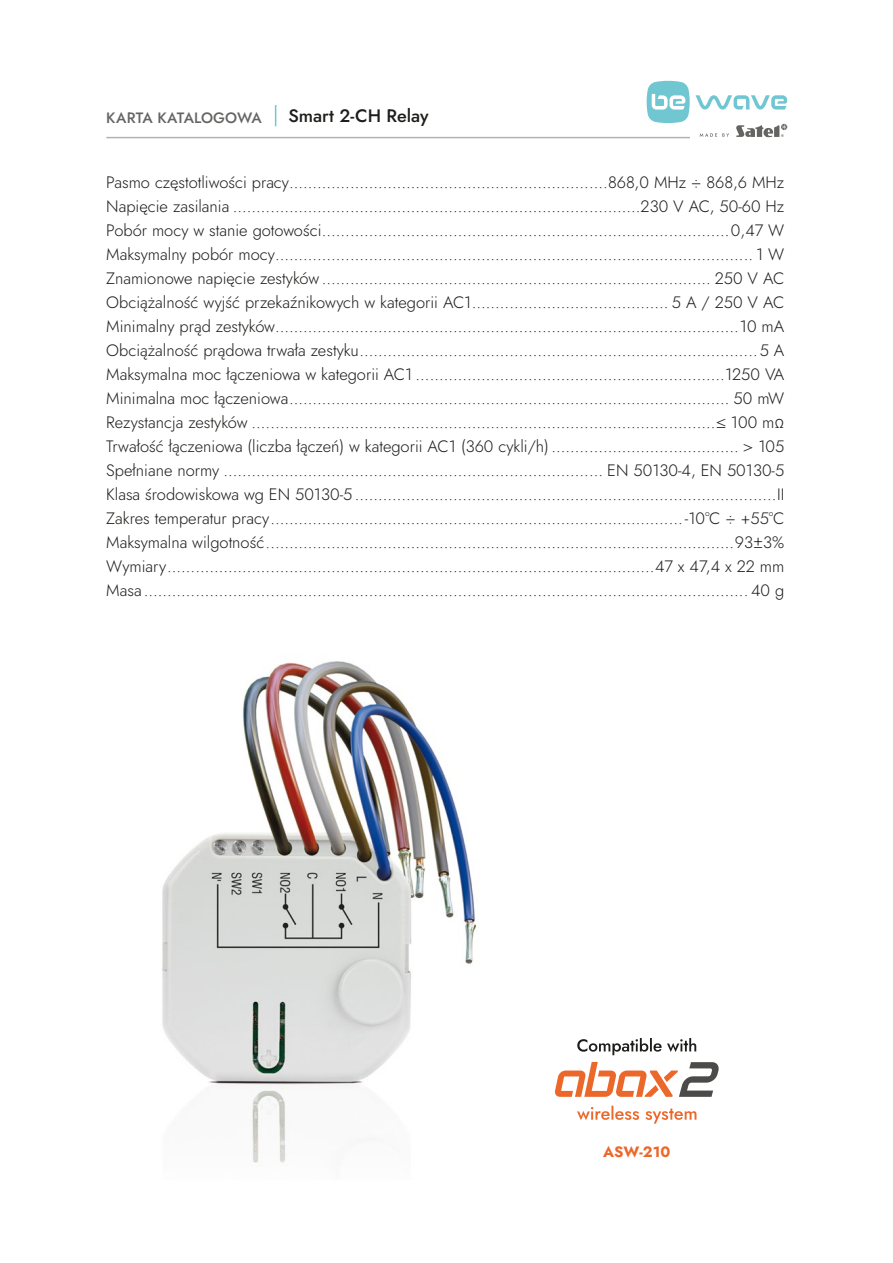
<style>
.page{position:relative;width:893px;height:1263px;background:#fff}
.page>*{position:absolute;margin:0;border:0;box-sizing:border-box;transform-origin:0 0}
.t1{font:500 18px "Jost";color:#1d1d1b}
.t2{font:300 16.5px/24px "Jost";color:#1d1d1b;text-align:justify}
.t3{font:500 15px "Jost";letter-spacing:.005em;color:#646463}
.t4{font:700 15px "Jost";color:#ec682a}
</style>
<div class="page">
<svg style="left:646px;top:80px;width:141px;height:58px"></svg>
<svg style="left:275px;top:105px;width:1px;height:21px"></svg>
<hr style="left:106px;top:137px;width:584px;height:1px;background:#b2b2b2">
<svg style="left:583px;top:1062px;width:136px;height:35px"></svg>
<svg style="left:583px;top:1106px;width:113px;height:17px"></svg>
<svg style="left:583px;top:1038px;width:113px;height:17px"></svg>
<img style="left:162px;top:661px;width:421px;height:502px">
<p class="t3" style="left:106px;top:107px;width:157px">KARTA KATALOGOWA</p>
<p class="t1" style="left:288px;top:104px;width:142px">Smart 2-CH Relay</p>
<p class="t2" style="left:106px;top:170px;width:680px">Pasmo częstotliwości pracy....................................................................868,0 MHz ÷ 868,6 MHz Napięcie zasilania .......................................................................................230 V AC, 50-60 Hz Pobór mocy w stanie gotowości.......................................................................................0,47 W Maksymalny pobór mocy...................................................................................................... 1 W Znamionowe napięcie zestyków ................................................................................... 250 V AC Obciążalność wyjść przekaźnikowych w kategorii AC1.......................................... 5 A / 250 V AC Minimalny prąd zestyków...................................................................................................10 mA Obciążalność prądowa trwała zestyku.....................................................................................5 A Maksymalna moc łączeniowa w kategorii AC1 ..................................................................1250 VA Minimalna moc łączeniowa.............................................................................................. 50 mW Rezystancja zestyków ...................................................................................................≤ 100 mΩ Trwałość łączeniowa (liczba łączeń) w kategorii AC1 (360 cykli/h) ........................................ &gt; 105<br>Spełniane normy ................................................................................. EN 50130-4, EN 50130-5<br>Klasa środowiskowa wg EN 50130-5..........................................................................................II Zakres temperatur pracy........................................................................................-10°C ÷ +55°C Maksymalna wilgotność....................................................................................................93±3% Wymiary........................................................................................................47 x 47,4 x 22 mm Masa ................................................................................................................................. 40 g</p>
<p class="t4" style="left:603px;top:1141px;width:69px">ASW-210</p>
</div>
